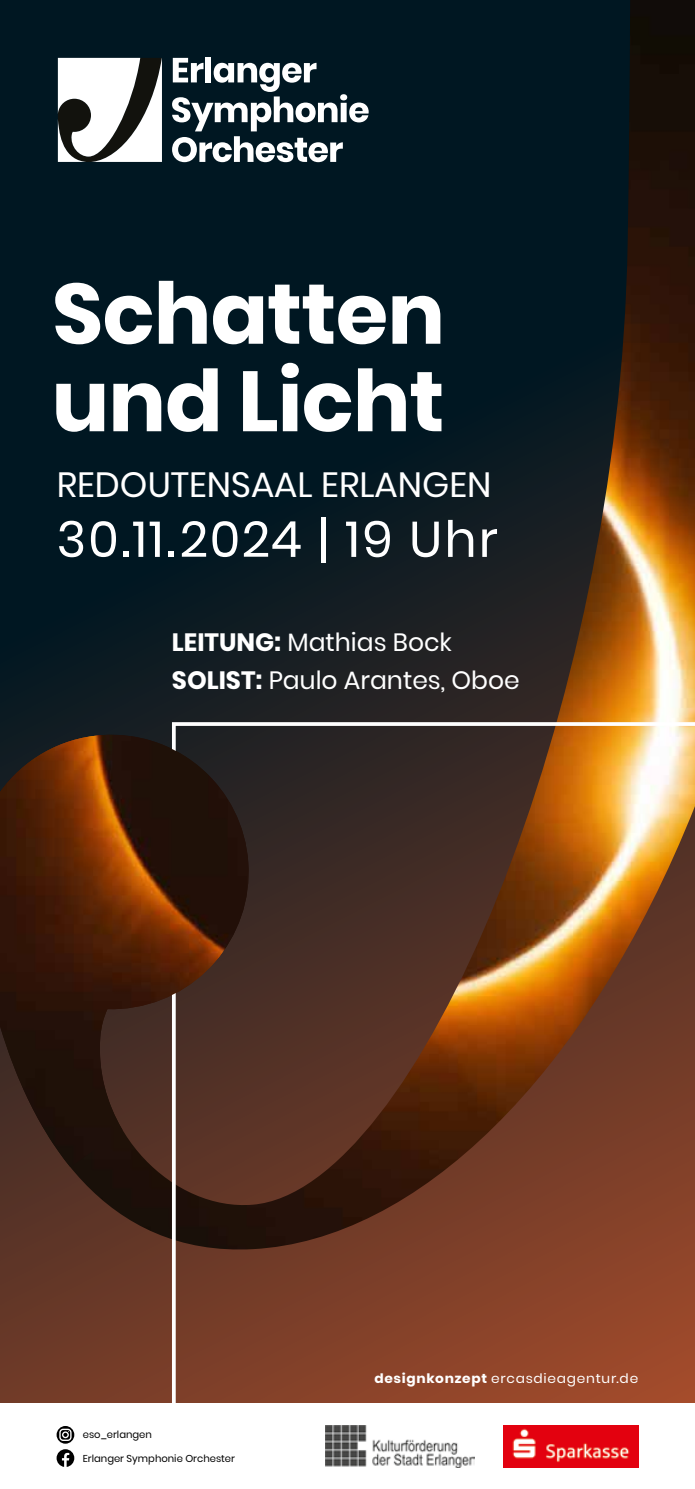
<style>
.page{position:relative;width:695px;height:1489px;background:#fff}
.page>*{position:absolute;margin:0;border:0;box-sizing:border-box;transform-origin:0 0}
.t1{font:700 85px/87.5px "Poppins";letter-spacing:-.01em;color:#fff}
.t2{font:50px "Poppins";letter-spacing:.04em;color:#fff}
.t3{font:35px "Poppins";color:#fff}
.t4{font:25px/37.5px "Poppins";color:#fff}
.t5{font:13px "Poppins";letter-spacing:.055em;color:#fff;scale:1.05 1}
.t6{font:10px "Poppins";color:#000}
.s1{font-weight:700}
</style>
<div class="page">
<svg style="left:0;top:1257px;width:172px;height:146px;background:#6c3927"></svg>
<img style="left:0;top:0;width:694px;height:1257px">
<svg style="left:172px;top:722px;width:522px;height:681px;background:#734228"></svg>
<div style="left:205px;top:57px;width:6px;height:25px;background:#fff"></div>
<svg style="left:172px;top:58px;width:196px;height:104px"></svg>
<svg style="left:58px;top:58px;width:104px;height:104px"></svg>
<img style="left:0;top:734px;width:253px;height:432px">
<img style="left:325px;top:1425px;width:149px;height:42px">
<img style="left:503px;top:1425px;width:135px;height:42px">
<svg style="left:57px;top:1426px;width:17px;height:40px"></svg>
<h1 class="t1" style="left:52px;top:270px;width:394px">Schatten und Licht</h1>
<h3 class="t3" style="left:57px;top:464px;width:436px">REDOUTENSAAL ERLANGEN</h3>
<h2 class="t2" style="left:57px;top:510px;width:442px">30.11.2024 | 19 Uhr</h2>
<p class="t4" style="left:172px;top:624px;width:349px"><span class="s1">LEITUNG:</span> Mathias Bock<br><span class="s1">SOLIST:</span> Paulo Arantes, Oboe</p>
<p class="t6" style="left:83px;top:1428px;width:71px">eso_erlangen</p>
<p class="t6" style="left:83px;top:1452px;width:154px">Erlanger Symphonie Orchester</p>
<p class="t5" style="left:374px;top:1370px;width:253px"><span class="s1">designkonzept</span> ercasdieagentur.de</p>
</div>
